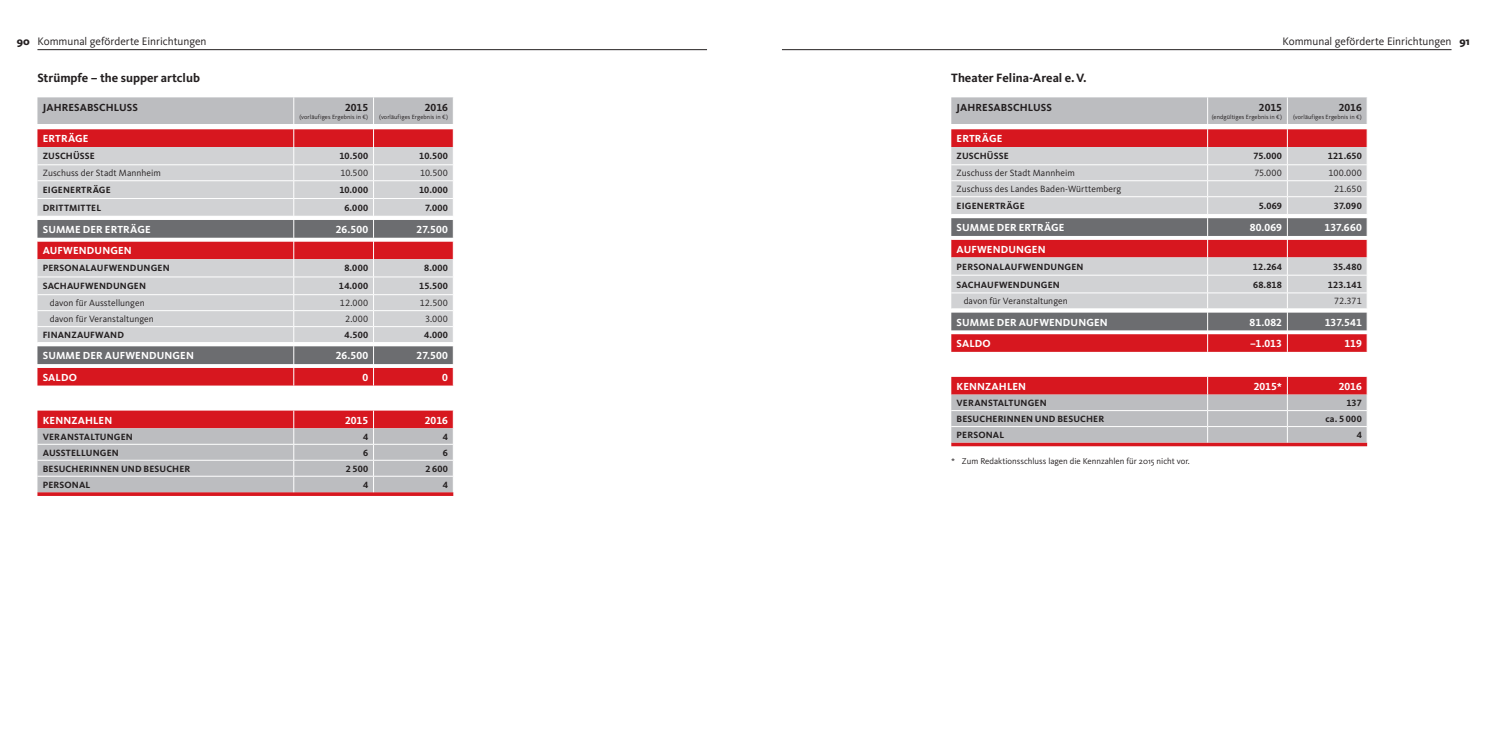
<style>
.page{position:relative;width:1489px;height:745px;background:#fff}
.page>*{position:absolute;margin:0;border:0;box-sizing:border-box;transform-origin:0 0}
.t1{font:700 12.5px "Kievit OT";color:#231f20}
.t2{font:11.25px "Kievit OT";letter-spacing:-.005em;color:#231f20}
.t3{font:800 11.25px "Kievit OT";color:#231f20}
.t4{font:700 10.62px "Kievit OT";letter-spacing:.015em;color:#fff}
.t5{font:700 10.62px "Kievit OT";letter-spacing:.01em;color:#231f20}
.t6{font:700 9.38px "Kievit OT";letter-spacing:.02em;color:#231f20}
.t7{font:9.38px "Kievit OT";letter-spacing:.005em;color:#231f20}
.t8{font:8.75px "Kievit OT";color:#231f20}
.t9{font:6.25px "Kievit OT";letter-spacing:.01em;color:#231f20}
</style>
<div class="page">
<hr style="left:37px;top:49px;width:670px;height:1px;background:#231f20">
<hr style="left:782px;top:49px;width:669px;height:1px;background:#231f20">
<svg style="left:37px;top:97px;width:417px;height:288px;background:#c8a6a9"></svg>
<hr style="left:37px;top:198px;width:257px;height:1px;background:#fff">
<hr style="left:294px;top:198px;width:79px;height:1px;background:#fff">
<hr style="left:373px;top:198px;width:80px;height:1px;background:#fff">
<hr style="left:37px;top:216px;width:257px;height:1px;background:#fff">
<hr style="left:294px;top:216px;width:79px;height:1px;background:#fff">
<hr style="left:373px;top:216px;width:80px;height:1px;background:#fff">
<svg style="left:37px;top:410px;width:417px;height:85px;background:#c5989c"></svg>
<hr style="left:37px;top:443px;width:257px;height:1px;background:#fff">
<hr style="left:294px;top:443px;width:79px;height:1px;background:#fff">
<hr style="left:373px;top:443px;width:80px;height:1px;background:#fff">
<svg style="left:951px;top:97px;width:416px;height:254px;background:#c7a1a4"></svg>
<hr style="left:951px;top:214px;width:256px;height:1px;background:#fff">
<hr style="left:1207px;top:214px;width:80px;height:1px;background:#fff">
<hr style="left:1287px;top:214px;width:80px;height:1px;background:#fff">
<svg style="left:951px;top:376px;width:416px;height:70px;background:#c78f93"></svg>
<p class="t2" style="left:37px;top:35px;width:170px">Kommunal geförderte Einrichtungen</p>
<p class="t2" style="left:1282px;top:35px;width:170px">Kommunal geförderte Einrichtungen</p>
<h1 class="t1" style="left:951px;top:70px;width:137px">THEATER FELINA-AREAL E. V.</h1>
<p class="t5" style="left:956px;top:101px;width:91px">JAHRESABSCHLUSS</p>
<p class="t5" style="left:1258px;top:101px;width:25px">2015</p>
<p class="t9" style="left:1211px;top:113px;width:72px">(endgültiges Ergebnis in €)</p>
<p class="t3" style="left:17px;top:35px;width:14px">90</p>
<p class="t3" style="left:1459px;top:35px;width:12px">91</p>
<h1 class="t1" style="left:37px;top:70px;width:164px">STRÜMPFE – THE SUPPER ARTCLUB</h1>
<p class="t5" style="left:43px;top:101px;width:91px">JAHRESABSCHLUSS</p>
<p class="t5" style="left:345px;top:101px;width:25px">2015</p>
<p class="t9" style="left:299px;top:113px;width:70px">(vorläufiges Ergebnis in €)</p>
<p class="t5" style="left:425px;top:101px;width:25px">2016</p>
<p class="t9" style="left:379px;top:113px;width:70px">(vorläufiges Ergebnis in €)</p>
<p class="t5" style="left:1338px;top:101px;width:25px">2016</p>
<p class="t9" style="left:1292px;top:113px;width:70px">(vorläufiges Ergebnis in €)</p>
<p class="t4" style="left:43px;top:132px;width:47px">ERTRÄGE</p>
<p class="t6" style="left:43px;top:151px;width:54px">ZUSCHÜSSE</p>
<p class="t6" style="left:339px;top:151px;width:30px">10.500</p>
<p class="t6" style="left:419px;top:151px;width:30px">10.500</p>
<p class="t7" style="left:43px;top:168px;width:120px">Zuschuss der Stadt Mannheim</p>
<p class="t7" style="left:340px;top:168px;width:29px">10.500</p>
<p class="t7" style="left:420px;top:168px;width:29px">10.500</p>
<p class="t6" style="left:43px;top:184px;width:70px">EIGENERTRÄGE</p>
<p class="t6" style="left:339px;top:184px;width:30px">10.000</p>
<p class="t6" style="left:419px;top:184px;width:30px">10.000</p>
<p class="t6" style="left:43px;top:202px;width:19px">DRITTMITT</p>
<p class="t6" style="left:91px;top:202px;width:11px">EL</p>
<p class="t6" style="left:344px;top:202px;width:25px">6.000</p>
<p class="t6" style="left:425px;top:202px;width:24px">7.000</p>
<p class="t4" style="left:43px;top:223px;width:109px">SUMME DER ERTRÄGE</p>
<p class="t4" style="left:336px;top:223px;width:34px">26.500</p>
<p class="t4" style="left:416px;top:223px;width:33px">27.500</p>
<p class="t4" style="left:43px;top:244px;width:88px">AUFWENDUNGEN</p>
<p class="t6" style="left:43px;top:263px;width:127px">PERSONALAUFWENDUNGEN</p>
<p class="t6" style="left:344px;top:263px;width:25px">8.000</p>
<p class="t6" style="left:424px;top:263px;width:25px">8.000</p>
<p class="t6" style="left:43px;top:280px;width:103px">SACHAUFWENDUNG EN</p>
<p class="t6" style="left:339px;top:280px;width:31px">14.000</p>
<p class="t6" style="left:419px;top:280px;width:30px">15.500</p>
<p class="t7" style="left:50px;top:297px;width:96px">davon für Ausstellungen</p>
<p class="t7" style="left:340px;top:297px;width:30px">12.000</p>
<p class="t7" style="left:420px;top:297px;width:30px">12.500</p>
<p class="t7" style="left:50px;top:313px;width:105px">davon für Veranstaltungen</p>
<p class="t7" style="left:345px;top:313px;width:24px">2.000</p>
<p class="t7" style="left:425px;top:313px;width:24px">3.000</p>
<p class="t6" style="left:43px;top:329px;width:12px">FINANZA</p>
<p class="t6" style="left:83px;top:329px;width:15px">UFWAND</p>
<p class="t6" style="left:344px;top:329px;width:25px">4.500</p>
<p class="t6" style="left:424px;top:329px;width:25px">4.000</p>
<p class="t4" style="left:43px;top:349px;width:151px">SUMME DER AUFWENDUNGEN</p>
<p class="t4" style="left:336px;top:349px;width:34px">26.500</p>
<p class="t4" style="left:416px;top:349px;width:33px">27.500</p>
<p class="t4" style="left:43px;top:371px;width:36px">SALDO</p>
<p class="t4" style="left:362px;top:371px;width:7px">0</p>
<p class="t4" style="left:442px;top:371px;width:7px">0</p>
<p class="t4" style="left:43px;top:413px;width:21px">KENNZA</p>
<p class="t4" style="left:85px;top:413px;width:27px">HLEN</p>
<p class="t4" style="left:345px;top:413px;width:25px">2015</p>
<p class="t4" style="left:425px;top:413px;width:25px">2016</p>
<p class="t6" style="left:43px;top:431px;width:25px">VERANSTA</p>
<p class="t6" style="left:90px;top:431px;width:42px">LTUNGEN</p>
<p class="t6" style="left:363px;top:431px;width:7px">4</p>
<p class="t6" style="left:443px;top:431px;width:7px">4</p>
<p class="t6" style="left:43px;top:447px;width:76px">AUSSTELLUNG EN</p>
<p class="t6" style="left:363px;top:447px;width:7px">6</p>
<p class="t6" style="left:443px;top:447px;width:7px">6</p>
<p class="t6" style="left:43px;top:463px;width:54px">BESUCHERINN</p>
<p class="t6" style="left:107px;top:463px;width:85px">EN UND BESUCHER</p>
<p class="t6" style="left:346px;top:463px;width:24px">2 500</p>
<p class="t6" style="left:425px;top:463px;width:24px">2 600</p>
<p class="t6" style="left:43px;top:479px;width:49px">PERSONAL</p>
<p class="t6" style="left:363px;top:479px;width:7px">4</p>
<p class="t6" style="left:443px;top:479px;width:7px">4</p>
<p class="t4" style="left:956px;top:132px;width:47px">ERTRÄGE</p>
<p class="t6" style="left:956px;top:151px;width:54px">ZUSCHÜSSE</p>
<p class="t6" style="left:1253px;top:151px;width:30px">75.000</p>
<p class="t6" style="left:1327px;top:151px;width:35px">121.650</p>
<p class="t7" style="left:956px;top:168px;width:120px">Zuschuss der Stadt Mannheim</p>
<p class="t7" style="left:1254px;top:168px;width:29px">75.000</p>
<p class="t7" style="left:1328px;top:168px;width:35px">100.000</p>
<p class="t7" style="left:956px;top:184px;width:166px">Zuschuss des Landes Baden-Württemberg</p>
<p class="t7" style="left:1333px;top:184px;width:29px">21.650</p>
<p class="t6" style="left:956px;top:200px;width:70px">EIGENERTRÄGE</p>
<p class="t6" style="left:1258px;top:200px;width:25px">5.069</p>
<p class="t6" style="left:1333px;top:200px;width:29px">37.090</p>
<p class="t4" style="left:956px;top:221px;width:109px">SUMME DER ERTRÄGE</p>
<p class="t4" style="left:1249px;top:221px;width:34px">80.069</p>
<p class="t4" style="left:1324px;top:221px;width:39px">137.660</p>
<p class="t4" style="left:956px;top:243px;width:88px">AUFWENDUNGEN</p>
<p class="t6" style="left:956px;top:261px;width:127px">PERSONALAUFWENDUNGEN</p>
<p class="t6" style="left:1252px;top:261px;width:31px">12.264</p>
<p class="t6" style="left:1332px;top:261px;width:30px">35.480</p>
<p class="t6" style="left:956px;top:279px;width:103px">SACHAUFWENDUNG EN</p>
<p class="t6" style="left:1252px;top:279px;width:31px">68.818</p>
<p class="t6" style="left:1327px;top:279px;width:36px">123.141</p>
<p class="t7" style="left:963px;top:296px;width:105px">davon für Veranstaltungen</p>
<p class="t7" style="left:1333px;top:296px;width:29px">72.371</p>
<p class="t4" style="left:956px;top:315px;width:151px">SUMME DER AUFWENDUNGEN</p>
<p class="t4" style="left:1249px;top:315px;width:34px">81.082</p>
<p class="t4" style="left:1324px;top:315px;width:39px">137.541</p>
<p class="t4" style="left:956px;top:337px;width:36px">SALDO</p>
<p class="t4" style="left:1250px;top:337px;width:33px">–1.013</p>
<p class="t4" style="left:1344px;top:337px;width:19px">119</p>
<p class="t4" style="left:956px;top:380px;width:21px">KENNZA</p>
<p class="t4" style="left:998px;top:380px;width:27px">HLEN</p>
<p class="t4" style="left:1253px;top:380px;width:30px">2015*</p>
<p class="t4" style="left:1338px;top:380px;width:25px">2016</p>
<p class="t6" style="left:956px;top:397px;width:25px">VERANSTA</p>
<p class="t6" style="left:1004px;top:397px;width:42px">LTUNGEN</p>
<p class="t6" style="left:1346px;top:397px;width:17px">137</p>
<p class="t6" style="left:956px;top:413px;width:54px">BESUCHERINN</p>
<p class="t6" style="left:1020px;top:413px;width:85px">EN UND BESUCHER</p>
<p class="t6" style="left:1325px;top:413px;width:38px">CA. 5 000</p>
<p class="t6" style="left:956px;top:429px;width:49px">PERSONAL</p>
<p class="t6" style="left:1356px;top:429px;width:7px">4</p>
<p class="t8" style="left:951px;top:455px;width:239px">* Zum Redaktionsschluss lagen die Kennzahlen für 2015 nicht vor.</p>
</div>
